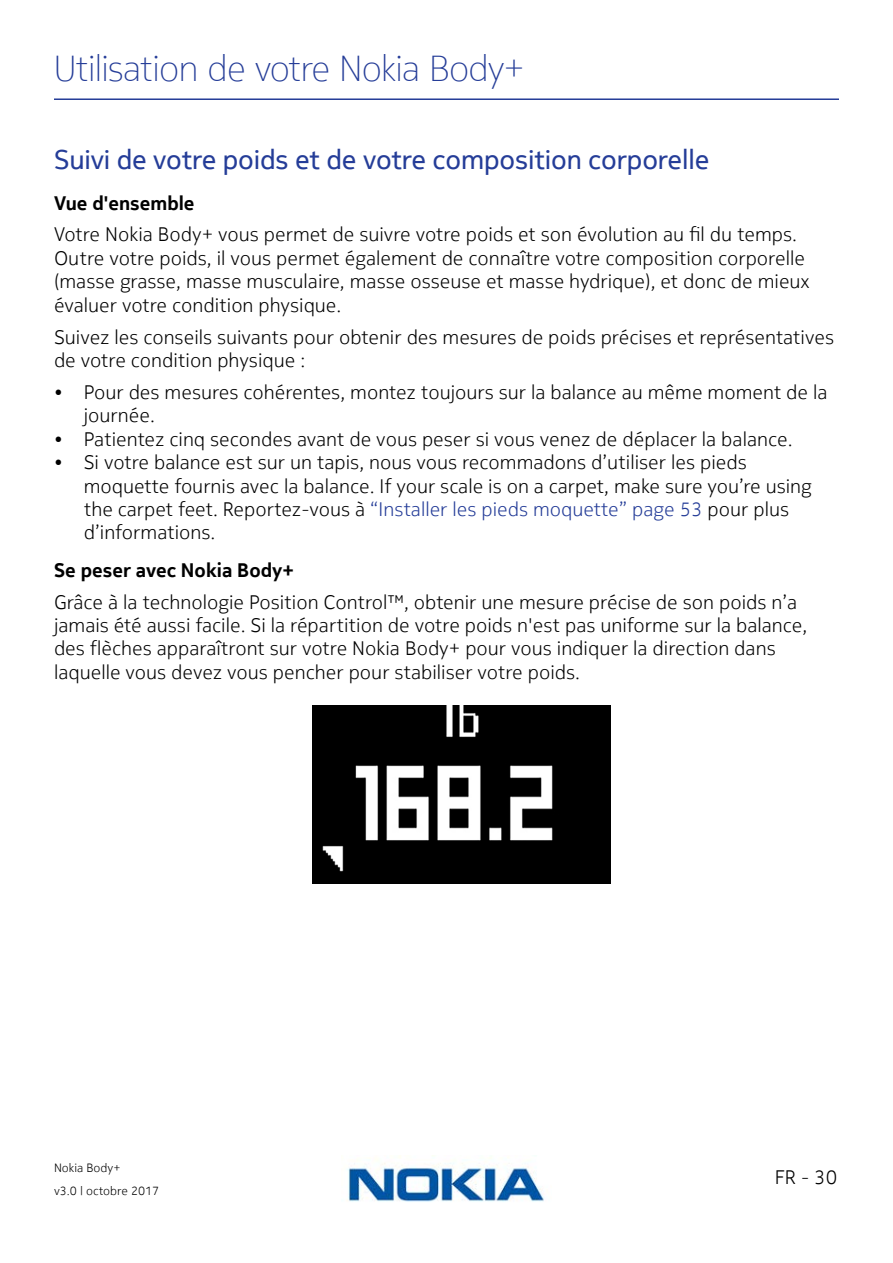
<style>
.page{position:relative;width:893px;height:1263px;background:#fff}
.page>*{position:absolute;margin:0;border:0;box-sizing:border-box;transform-origin:0 0}
.t1{font:200 36px "Nokia Pure Headline";color:#253d98}
.t2{font:27px "Nokia Pure Text";letter-spacing:-.005em;color:#253d98}
.t3{font:300 19.5px/23.4px "Nokia Pure Text";color:#000}
.t4{font:700 19.5px "Nokia Pure Text";color:#000}
.t5{font:300 12px/23.4px "Nokia Pure Text";color:#000}
.s1{color:#253d98}
</style>
<div class="page">
<img style="left:347px;top:1156px;width:197px;height:46px">
<hr style="left:54px;top:98px;width:785px;height:2px;background:#253d98">
<img style="left:312px;top:705px;width:298px;height:179px">
<h1 class="t1" style="left:54px;top:47px;width:471px">Utilisation de votre Nokia Body+</h1>
<h2 class="t2" style="left:54px;top:142px;width:657px">Suivi de votre poids et de votre composition corporelle</h2>
<p class="t4" style="left:54px;top:190px;width:142px">Vue d'ensemble</p>
<p class="t3" style="left:54px;top:223px;width:757px">Votre Nokia Body+ vous permet de suivre votre poids et son évolution au fil du temps.<br>Outre votre poids, il vous permet également de connaître votre composition corporelle (masse grasse, masse musculaire, masse osseuse et masse hydrique), et donc de mieux évaluer votre condition physique.</p>
<p class="t3" style="left:54px;top:325px;width:781px">Suivez les conseils suivants pour obtenir des mesures de poids précises et représentatives de votre condition physique :</p>
<p class="t3" style="left:84px;top:380px;width:745px;text-indent:-30px">• Pour des mesures cohérentes, montez toujours sur la balance au même moment de la journée.</p>
<p class="t3" style="left:54px;top:427px;width:740px">• Patientez cinq secondes avant de vous peser si vous venez de déplacer la balance.</p>
<p class="t3" style="left:84px;top:450px;width:730px;text-indent:-30px">• Si votre balance est sur un tapis, nous vous recommadons d’utiliser les pieds moquette fournis avec la balance. If your scale is on a carpet, make sure you’re using the carpet feet. Reportez-vous à <span class="s1">“Installer les pieds moquette” page 53</span> pour plus d’informations.</p>
<p class="t4" style="left:54px;top:557px;width:242px">Se peser avec Nokia Body+</p>
<p class="t3" style="left:54px;top:590px;width:755px">Grâce à la technologie Position Control™, obtenir une mesure précise de son poids n’a jamais été aussi facile. Si la répartition de votre poids n'est pas uniforme sur la balance, des flèches apparaîtront sur votre Nokia Body+ pour vous indiquer la direction dans laquelle vous devez vous pencher pour stabiliser votre poids.</p>
<p class="t5" style="left:54px;top:1156px;width:107px">Nokia Body+<br>v3.0 | octobre 2017</p>
<p class="t3" style="left:775px;top:1165px;width:64px">FR - 30</p>
</div>
